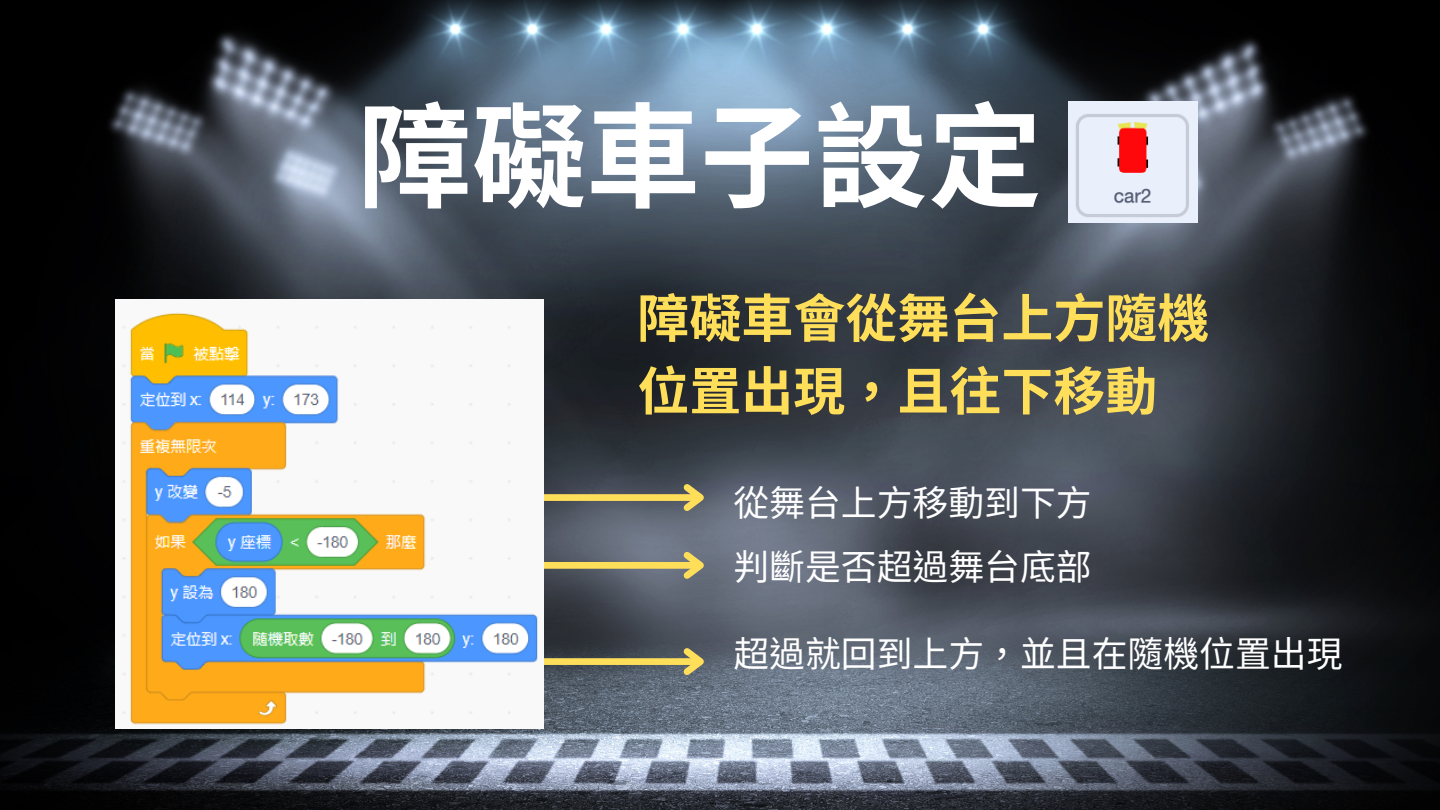
<style>
.page{position:relative;width:1440px;height:810px;background:#fff}
.page>*{position:absolute;margin:0;border:0;box-sizing:border-box;transform-origin:0 0}
.t1{font:700 114px "Noto Sans TC";color:#fff}
.t2{font:700 52px/72.8px "Noto Sans TC";color:#ffde59}
.t3{font:35.8px "Noto Sans TC";color:#fff}
</style>
<div class="page">
<img style="left:0;top:0;width:1440px;height:810px">
<div style="left:543px;top:494px;width:158px;height:7px;background:#ffde59"></div>
<svg style="left:678px;top:478px;width:34px;height:39px"></svg>
<div style="left:543px;top:562px;width:158px;height:7px;background:#ffde59"></div>
<svg style="left:678px;top:546px;width:34px;height:39px"></svg>
<div style="left:543px;top:658px;width:158px;height:7px;background:#ffde59"></div>
<svg style="left:678px;top:642px;width:34px;height:39px"></svg>
<img style="left:1069px;top:102px;width:128px;height:120px">
<img style="left:115px;top:300px;width:429px;height:429px">
<p class="t1" style="left:358px;top:66px;width:685px">障礙車子設定</p>
<p class="t2" style="left:637px;top:278px;width:573px">障礙車會從舞台上方隨機位置出現，且往下移動</p>
<p class="t3" style="left:733px;top:474px;width:356px">從舞台上方移動到下方</p>
<p class="t3" style="left:733px;top:539px;width:360px">判斷是否超過舞台底部</p>
<p class="t3" style="left:733px;top:625px;width:611px">超過就回到上方，並且在隨機位置出現</p>
</div>
